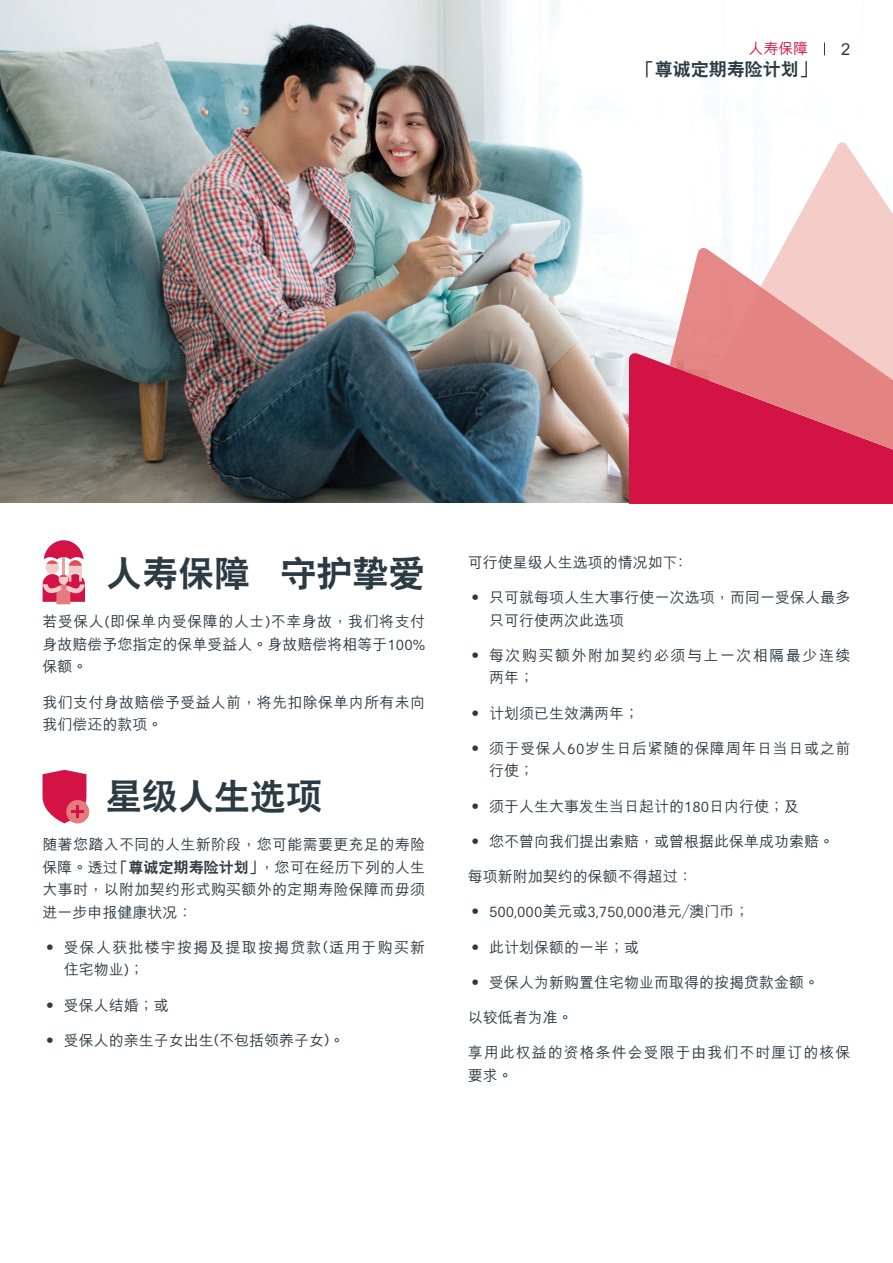
<style>
.page{position:relative;width:893px;height:1263px;background:#fff}
.page>*{position:absolute;margin:0;border:0;box-sizing:border-box;transform-origin:0 0}
.t1{font:800 36px "C Hei 2 HKS";color:#2c3a44}
.t2{font:800 18px "C Hei 2 HKS";color:#2c3a44}
.t3{font:500 16.5px "M Hei HKS";color:#2c3a44}
.t4{font:500 15px/22.5px "M Hei HKS";letter-spacing:.005em;color:#2c3a44;text-align:justify}
.t5{font:500 15px/22.5px "M Hei HKS";letter-spacing:.08em;color:#2c3a44}
.t6{font:500 15px/22.5px "M Hei HKS";letter-spacing:.045em;color:#2c3a44}
.t7{font:15px "AIA Everest";color:#2c3a44}
.t8{font:500 15px/22.5px "M Hei HKS";letter-spacing:.065em;color:#2c3a44}
.t9{font:500 15px/22.5px "M Hei HKS";letter-spacing:.1em;color:#2c3a44}
.t10{font:500 15px "M Hei HKS";color:#d31245}
.s1{font-family:"AIA Everest";font-weight:400}
.s2{font-family:"C Hei 2 HKS";font-weight:800}
.s3{font-family:"M Hei HKS";font-weight:500}
</style>
<div class="page">
<img style="left:1px;top:0;width:824px;height:502px">
<svg style="left:629px;top:258px;width:40px;height:245px"></svg>
<svg style="left:709px;top:141px;width:184px;height:105px"></svg>
<svg style="left:669px;top:246px;width:224px;height:257px;background:#e26f81"></svg>
<svg style="left:824px;top:43px;width:1px;height:12px"></svg>
<svg style="left:43px;top:540px;width:42px;height:64px"></svg>
<div style="left:66px;top:800px;width:23px;height:23px;background:#e37c7b;border-radius:50%"></div>
<svg style="left:43px;top:770px;width:43px;height:53px"></svg>
<p class="t10" style="left:748px;top:38px;width:61px">人壽保障</p>
<p class="t3" style="left:841px;top:37px;width:11px">2</p>
<p class="t2" style="left:637px;top:57px;width:181px">「尊誠定期壽險計劃」</p>
<h1 class="t1" style="left:106px;top:550px;width:320px">人壽保障 守護摯愛</h1>
<p class="t4" style="left:43px;top:610px;width:384px">若受保人<span class="s1">(</span>即保單內受保障的人士<span class="s1">)</span>不幸身故，我們將支付身故賠償予您指定的保單受益人。身故賠償將相等於<span class="s1">100%</span>保額。</p>
<p class="t4" style="left:43px;top:690px;width:384px">我們支付身故賠償予受益人前，將先扣除保單內所有未向我們償還的款項。</p>
<h1 class="t1" style="left:106px;top:772px;width:217px">星級人生選項</h1>
<p class="t4" style="left:43px;top:832px;width:384px">隨著您踏入不同的人生新階段，您可能需要更充足的壽險保障。透過<span class="s2">「尊誠定期壽險計劃」</span>，您可在經歷下列的人生大事時，以附加契約形式購買額外的定期壽險保障而毋須進一步申報健康狀況：</p>
<p class="t5" style="left:64px;top:935px;width:363px;text-indent:-21px">• 受保人獲批樓宇按揭及提取按揭貸款<span class="s1">(</span>適用於購買新住宅物業<span class="s1">)</span>；</p>
<p class="t4" style="left:43px;top:993px;width:128px">• 受保人結婚；或</p>
<p class="t4" style="left:43px;top:1028px;width:304px">• 受保人的親生子女出生<span class="s1">(</span>不包括領養子女<span class="s1">)</span>。</p>
<p class="t4" style="left:468px;top:550px;width:226px">可行使星級人生選項的情況如下﹕</p>
<p class="t4" style="left:489px;top:585px;width:363px;text-indent:-21px">• 只可就每項人生大事行使一次選項，而同一受保人最多只可行使兩次此選項</p>
<p class="t9" style="left:489px;top:643px;width:363px;text-indent:-21px">• 每次購買額外附加契約必須與上一次相隔最少連續兩年；</p>
<p class="t4" style="left:468px;top:701px;width:173px">• 計劃須已生效滿兩年；</p>
<p class="t6" style="left:489px;top:736px;width:363px;text-indent:-21px">• 須於受保人<span class="s1">60</span>歲生日後緊隨的保障週年日當日或之前行使；</p>
<p class="t4" style="left:468px;top:794px;width:333px">• 須於人生大事發生當日起計的<span class="s1">180</span>日內行使；及</p>
<p class="t4" style="left:468px;top:829px;width:368px">• 您不曾向我們提出索賠，或曾根據此保單成功索賠。</p>
<p class="t4" style="left:468px;top:864px;width:226px">每項新附加契約的保額不得超過：</p>
<p class="t7" style="left:468px;top:904px;width:283px"><span class="s3">•</span> 500,000<span class="s3">美元或</span>3,750,000<span class="s3">港元／澳門幣；</span></p>
<p class="t4" style="left:468px;top:935px;width:173px">• 此計劃保額的一半；或</p>
<p class="t4" style="left:468px;top:970px;width:353px">• 受保人為新購置住宅物業而取得的按揭貸款金額。</p>
<p class="t4" style="left:468px;top:1005px;width:106px">以較低者為準。</p>
<p class="t8" style="left:468px;top:1040px;width:384px">享用此權益的資格條件會受限於由我們不時釐訂的核保要求。</p>
</div>
